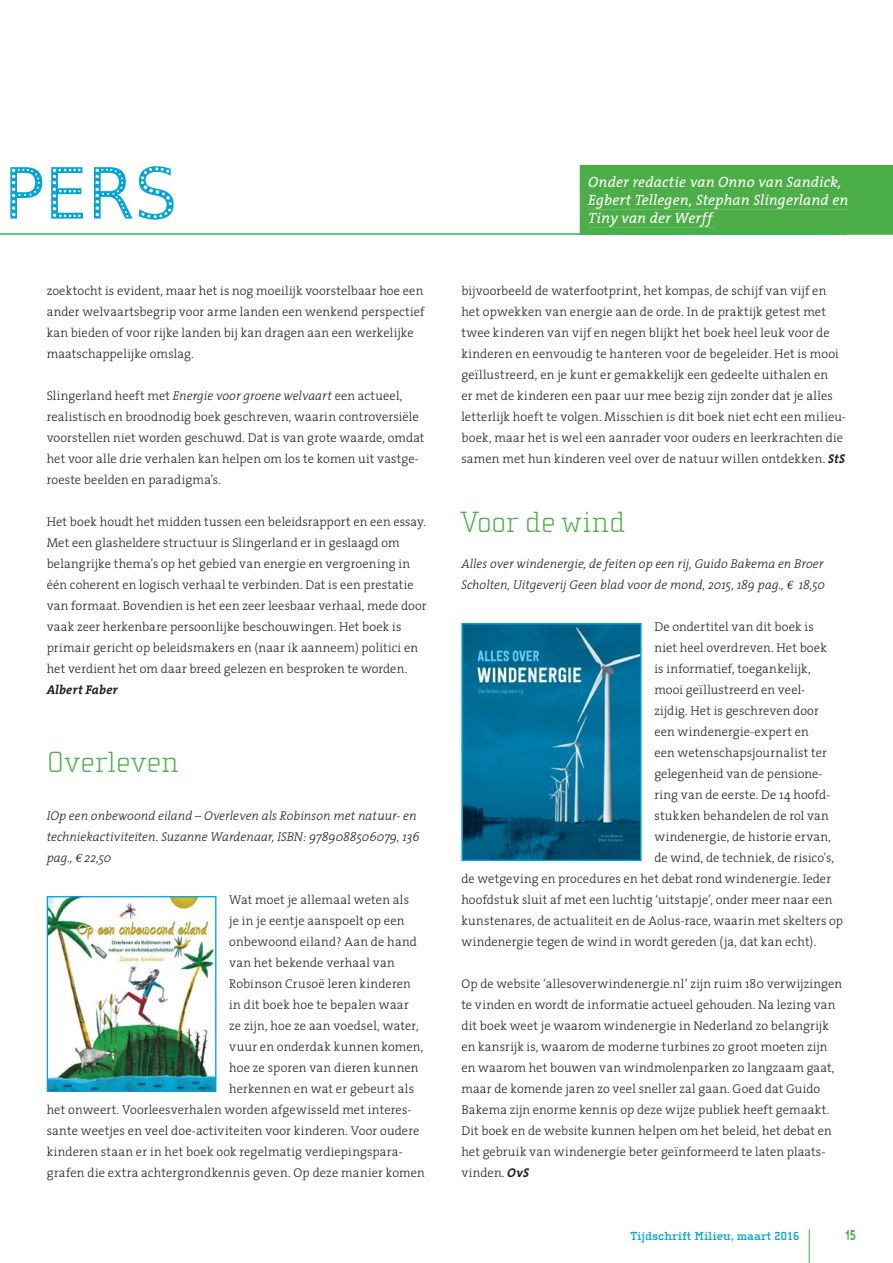
<style>
.page{position:relative;width:893px;height:1263px;background:#fff}
.page>*{position:absolute;margin:0;border:0;box-sizing:border-box;transform-origin:0 0}
.t1{font:70.5px "Spranq eco sans";color:#00a4d8;scale:.96 1}
.t2{font:100 30px "Cholla Slab";letter-spacing:.01em;color:#4bae46}
.t3{font:italic 15px/18px "The Serif";letter-spacing:.005em;color:#fff}
.t4{font:100 13.5px "Washout";color:#4bae46}
.t5{font:300 12.75px/21px "The Serif";letter-spacing:.01em;color:#231f20}
.t6{font:italic 300 12.75px/21px "The Serif";color:#231f20}
.t7{font:italic 700 12.75px "The Serif";letter-spacing:.01em;color:#231f20}
.t8{font:700 12px "Cholla Slab";color:#00a4d8}
.s1{font-style:italic}
.s2{font-family:"Warnock Pro";font-weight:400}
.s3{font-weight:700;font-style:italic}
</style>
<div class="page">
<hr style="left:809px;top:1229px;width:1px;height:34px;background:#4bae46">
<div style="left:580px;top:165px;width:313px;height:70px;background:#4bae46"></div>
<div style="left:589px;top:176px;width:252px;height:14px;background:#4bae46"></div>
<div style="left:588px;top:194px;width:260px;height:15px;background:#4bae46"></div>
<div style="left:589px;top:212px;width:125px;height:15px;background:#4bae46"></div>
<hr style="left:0;top:233px;width:846px;height:2px;background:#2eb457">
<img style="left:49px;top:898px;width:165px;height:192px">
<div style="left:47px;top:896px;width:169px;height:196px;border:1px solid #00a4d8"></div>
<img style="left:463px;top:625px;width:177px;height:234px">
<div style="left:461px;top:623px;width:181px;height:238px;border:1px solid #00a4d8"></div>
<h1 class="t1" style="left:4px;top:153px;width:182px">PERS</h1>
<p class="t3" style="left:588px;top:174px;width:262px">Onder redactie van Onno van Sandick,<br>Egbert Tellegen, Stephan Slingerland en<br>Tiny van der Werff</p>
<p class="t5" style="left:47px;top:281px;width:379px">zoektocht is evident, maar het is nog moeilijk voorstelbaar hoe een ander welvaartsbegrip voor arme landen een wenkend perspectief kan bieden of voor rijke landen bij kan dragen aan een werkelijke maatschappelijke omslag.</p>
<p class="t5" style="left:47px;top:386px;width:379px">Slingerland heeft met <span class="s1">Energie voor groene welvaart</span> een actueel, realistisch en broodnodig boek geschreven, waarin controversiële voorstellen niet worden geschuwd. Dat is van grote waarde, omdat het voor alle drie verhalen kan helpen om los te komen uit vastge&shy;roeste beelden en paradigma’s.</p>
<p class="t5" style="left:47px;top:512px;width:381px">Het boek houdt het midden tussen een beleidsrapport en een essay.<br>Met een glasheldere structuur is Slingerland er in geslaagd om belangrijke thema’s op het gebied van energie en vergroening in één coherent en logisch verhaal te verbinden. Dat is een prestatie van formaat. Bovendien is het een zeer leesbaar verhaal, mede door vaak zeer herkenbare persoonlijke beschouwingen. Het boek is primair gericht op beleidsmakers en (naar ik aanneem) politici en het verdient het om daar breed gelezen en besproken te worden.</p>
<p class="t7" style="left:47px;top:684px;width:73px">Albert Faber</p>
<h2 class="t2" style="left:47px;top:750px;width:134px">Overleven</h2>
<p class="t6" style="left:47px;top:806px;width:374px">IOp een onbewoond eiland – Overleven als Robinson met natuur- en techniekactiviteiten. Suzanne Wardenaar, ISBN: 9789088506079, 136 pag., <span class="s2">€</span> 22,50</p>
<p class="t5" style="left:229px;top:890px;width:181px">Wat moet je allemaal weten als</p>
<p class="t5" style="left:229px;top:911px;width:177px">je in je eentje aanspoelt op een</p>
<p class="t5" style="left:229px;top:932px;width:189px">onbewoond eiland? Aan de hand</p>
<p class="t5" style="left:229px;top:953px;width:167px">van het bekende verhaal van</p>
<p class="t5" style="left:229px;top:974px;width:183px">Robinson Crusoë leren kinderen</p>
<p class="t5" style="left:229px;top:995px;width:181px">in dit boek hoe te bepalen waar</p>
<p class="t5" style="left:229px;top:1016px;width:191px">ze zijn, hoe ze aan voedsel, water,</p>
<p class="t5" style="left:229px;top:1037px;width:196px">vuur en onderdak kunnen komen,</p>
<p class="t5" style="left:229px;top:1058px;width:191px">hoe ze sporen van dieren kunnen</p>
<p class="t5" style="left:229px;top:1079px;width:186px">herkennen en wat er gebeurt als</p>
<p class="t5" style="left:47px;top:1100px;width:366px">het onweert. Voorleesverhalen worden afgewisseld met interes-</p>
<p class="t5" style="left:47px;top:1121px;width:374px">sante weetjes en veel doe-activiteiten voor kinderen. Voor oudere</p>
<p class="t5" style="left:47px;top:1142px;width:357px">kinderen staan er in het boek ook regelmatig verdiepingspara-</p>
<p class="t5" style="left:47px;top:1163px;width:380px">grafen die extra achtergrondkennis geven. Op deze manier komen</p>
<p class="t5" style="left:461px;top:281px;width:386px">bijvoorbeeld de waterfootprint, het kompas, de schijf van vijf en het opwekken van energie aan de orde. In de praktijk getest met twee kinderen van vijf en negen blijkt het boek heel leuk voor de kinderen en eenvoudig te hanteren voor de begeleider. Het is mooi geïllustreerd, en je kunt er gemakkelijk een gedeelte uithalen en<br>er met de kinderen een paar uur mee bezig zijn zonder dat je alles letterlijk hoeft te volgen. Misschien is dit boek niet echt een milieu&shy;boek, maar het is wel een aanrader voor ouders en leerkrachten die samen met hun kinderen veel over de natuur willen ontdekken. <span class="s3">StS</span></p>
<h2 class="t2" style="left:461px;top:510px;width:165px">Voor de wind</h2>
<p class="t6" style="left:461px;top:554px;width:365px">Alles over windenergie, de feiten op een rij, Guido Bakema en Broer<br>Scholten, Uitgeverij Geen blad voor de mond, 2015, 189 pag., <span class="s2">€</span> 18,50</p>
<p class="t5" style="left:654px;top:617px;width:161px">De ondertitel van dit boek is</p>
<p class="t5" style="left:654px;top:638px;width:174px">niet heel overdreven. Het boek</p>
<p class="t5" style="left:654px;top:659px;width:158px">is informatief, toegankelijk,</p>
<p class="t5" style="left:654px;top:680px;width:152px">mooi geïllustreerd en veel-</p>
<p class="t5" style="left:654px;top:701px;width:166px">zijdig. Het is geschreven door</p>
<p class="t5" style="left:654px;top:722px;width:156px">een windenergie-expert en</p>
<p class="t5" style="left:654px;top:743px;width:174px">een wetenschapsjournalist ter</p>
<p class="t5" style="left:654px;top:764px;width:170px">gelegenheid van de pensione-</p>
<p class="t5" style="left:654px;top:785px;width:177px">ring van de eerste. De 14 hoofd-</p>
<p class="t5" style="left:654px;top:806px;width:176px">stukken behandelen de rol van</p>
<p class="t5" style="left:654px;top:827px;width:178px">windenergie, de historie ervan,</p>
<p class="t5" style="left:654px;top:848px;width:181px">de wind, de techniek, de risico's,</p>
<p class="t5" style="left:461px;top:869px;width:371px">de wetgeving en procedures en het debat rond windenergie. Ieder</p>
<p class="t5" style="left:461px;top:890px;width:373px">hoofdstuk sluit af met een luchtig ‘uitstapje’, onder meer naar een</p>
<p class="t5" style="left:461px;top:911px;width:383px">kunstenares, de actualiteit en de Aolus-race, waarin met skelters op</p>
<p class="t5" style="left:461px;top:932px;width:356px">windenergie tegen de wind in wordt gereden (ja, dat kan echt).</p>
<p class="t5" style="left:461px;top:974px;width:382px">Op de website ‘allesoverwindenergie.nl’ zijn ruim 180 verwijzingen te vinden en wordt de informatie actueel gehouden. Na lezing van dit boek weet je waarom windenergie in Nederland zo belangrijk en kansrijk is, waarom de moderne turbines zo groot moeten zijn en waarom het bouwen van windmolenparken zo langzaam gaat, maar de komende jaren zo veel sneller zal gaan. Goed dat Guido Bakema zijn enorme kennis op deze wijze publiek heeft gemaakt.<br>Dit boek en de website kunnen helpen om het beleid, het debat en het gebruik van windenergie beter geïnformeerd te laten plaats&shy;vinden. <span class="s3">OvS</span></p>
<p class="t8" style="left:631px;top:1231px;width:170px">Tijdschrift Milieu, maart 2016</p>
<p class="t4" style="left:845px;top:1229px;width:12px">15</p>
</div>
